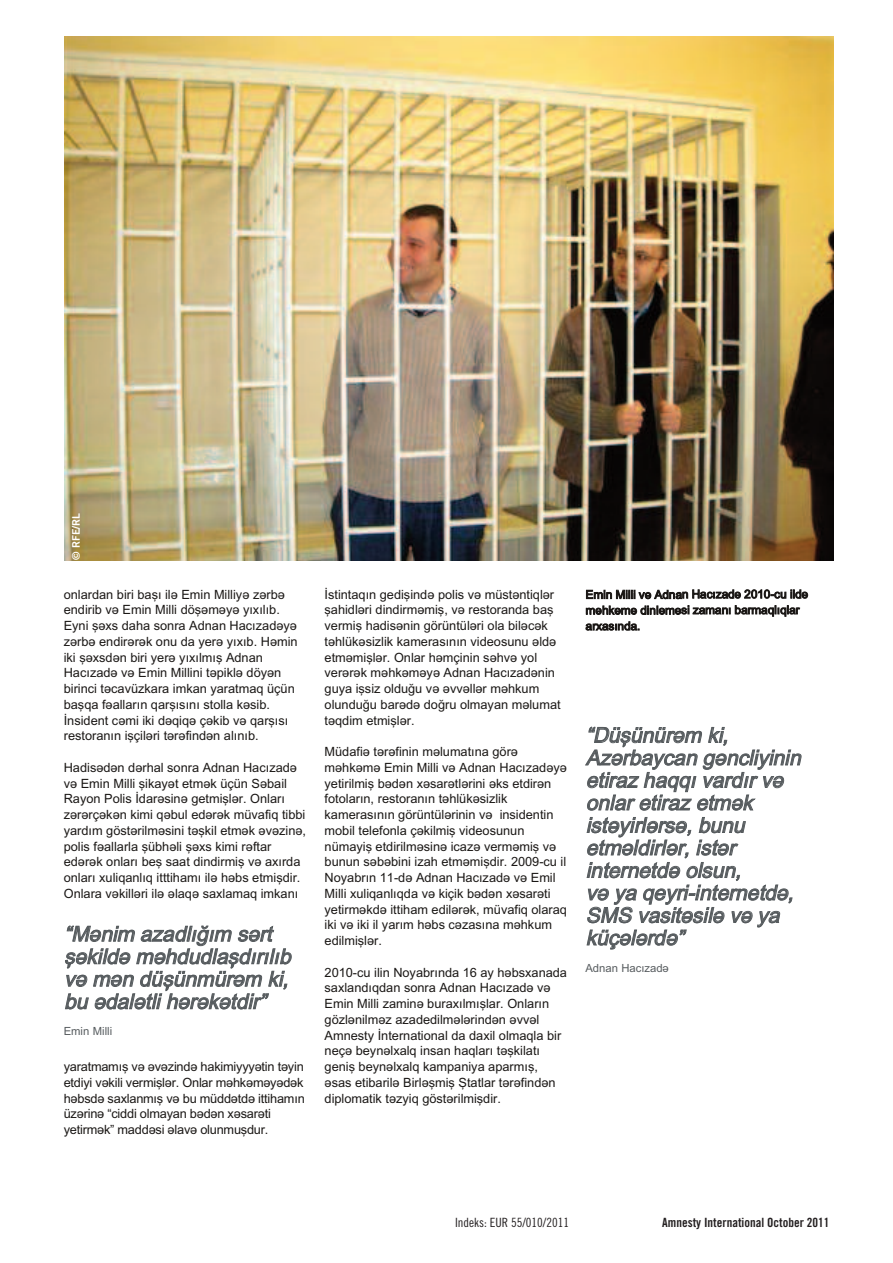
<style>
.page{position:relative;width:893px;height:1263px;background:#fff}
.page>*{position:absolute;margin:0;border:0;box-sizing:border-box;transform-origin:0 0}
.t1{font:italic 21px/22.5px "Arial Unicode MS";color:#565b5e}
.t2{font:12.75px/15.8px "Arial Unicode MS";color:#1a1715}
.t3{font:12.75px "Amnesty Trade Gothic Bd Cn 20";color:#231f20}
.t4{font:12.75px "Amnesty Trade Gothic Cn 18";color:#231f20}
.t5{font:11.7px/15.9px "Arial Unicode MS";color:#1a1715}
.t6{font:11.25px "Arial Unicode MS";color:#565b5e}
.t7{font:10.5px "Amnesty Trade Gothic Bd 2";color:#fff}
</style>
<div class="page">
<img style="left:64px;top:37px;width:769px;height:524px">
<p class="t7" style="left:70px;top:560px;width:48px;rotate:-90deg">© RFE/RL</p>
<p class="t2" style="left:64px;top:586px;width:235px">onlardan biri başı ilə Emin Milliyə zərbə endirib və Emin Milli döşəməyə yıxılıb.<br>Eyni şəxs daha sonra Adnan Hacızadəyə zərbə endirərək onu da yerə yıxıb. Həmin iki şəxsdən biri yerə yıxılmış Adnan Hacızadə və Emin Millini təpiklə döyən birinci təcavüzkara imkan yaratmaq üçün başqa fəalların qarşısını stolla kəsib.<br>İnsident cəmi iki dəqiqə çəkib və qarşısı restoranın işçiləri tərəfindən alınıb.</p>
<p class="t2" style="left:64px;top:759px;width:244px">Hadisədən dərhal sonra Adnan Hacızadə və Emin Milli şikayət etmək üçün Səbail Rayon Polis İdarəsinə getmişlər. Onları zərərçəkən kimi qəbul edərək müvafiq tibbi yardım göstərilməsini təşkil etmək əvəzinə, polis fəallarla şübhəli şəxs kimi rəftar edərək onları beş saat dindirmiş və axırda onları xuliqanlıq itttihamı ilə həbs etmişdir.<br>Onlara vəkilləri ilə əlaqə saxlamaq imkanı</p>
<h1 class="t1" style="left:64px;top:923px;width:234px">“Mənim azadlığım sərt şəkildəməhdudlaşdırılıb vəməndüşünmürəm ki, buədalətlihərəkətdir”</h1>
<p class="t6" style="left:64px;top:1025px;width:50px">Emin Milli</p>
<p class="t2" style="left:64px;top:1059px;width:242px">yaratmamış və əvəzində hakimiyyyətin təyin etdiyi vəkili vermişlər. Onlar məhkəməyədək həbsdə saxlanmış və bu müddətdə ittihamın üzərinə “ciddi olmayan bədən xəsarəti yetirmək” maddəsi əlavə olunmuşdur.</p>
<p class="t2" style="left:325px;top:586px;width:238px">İstintaqın gedişində polis və müstəntiqlər şahidləri dindirməmiş, və restoranda baş vermiş hadisənin görüntüləri ola biləcək təhlükəsizlik kamerasının videosunu əldə etməmişlər. Onlar həmçinin səhvə yol verərək məhkəməyə Adnan Hacızadənin guya işsiz olduğu və əvvəllər məhkum olunduğu barədə doğru olmayan məlumat təqdim etmişlər.</p>
<p class="t2" style="left:325px;top:744px;width:244px">Müdafiə tərəfinin məlumatına görə məhkəmə Emin Milli və Adnan Hacızadəyə yetirilmiş bədən xəsarətlərini əks etdirən fotoların, restoranın təhlükəsizlik kamerasının görüntülərinin və insidentin mobil telefonla çəkilmiş videosunun nümayiş etdirilməsinə icazə verməmiş və bunun səbəbini izah etməmişdir. 2009-cu il Noyabrın 11-də Adnan Hacızadə və Emil Milli xuliqanlıqda və kiçik bədən xəsarəti yetirməkdə ittiham edilərək, müvafiq olaraq iki və iki il yarım həbs cəzasına məhkum edilmişlər.</p>
<p class="t2" style="left:325px;top:964px;width:244px">2010-cu ilin Noyabrında 16 ay həbsxanada saxlandıqdan sonra Adnan Hacızadə və Emin Milli zaminə buraxılmışlar. Onların gözlənilməz azadedilmələrindən əvvəl Amnesty İnternational da daxil olmaqla bir neçə beynəlxalq insan haqları təşkilatı geniş beynəlxalq kampaniya aparmış, əsas etibarilə Birləşmiş Ştatlar tərəfindən diplomatik təzyiq göstərilmişdir.</p>
<p class="t5" style="left:586px;top:586px;width:224px">Emin Milli və Adnan Hacızadә 2010-cu ildә məhkəmə dinləməsi zamanı barmaqlıqlar arxasında.</p>
<h1 class="t1" style="left:586px;top:724px;width:223px">“Düşünürəm ki,<br>Azərbaycangəncliyinin etirazhaqqıvardırvə onlaretirazetmək istəyirlərsə,bunu etməldirlər,istər internetdəolsun, vəyaqeyri-internetdə,<br>SMS vasitəsiləvəya küçələrdə”</h1>
<p class="t6" style="left:585px;top:961px;width:85px">Adnan Hacızadə</p>
<p class="t4" style="left:455px;top:1215px;width:115px">Indeks: EUR 55/010/2011</p>
<p class="t3" style="left:662px;top:1215px;width:169px">Amnesty International October 2011</p>
</div>
